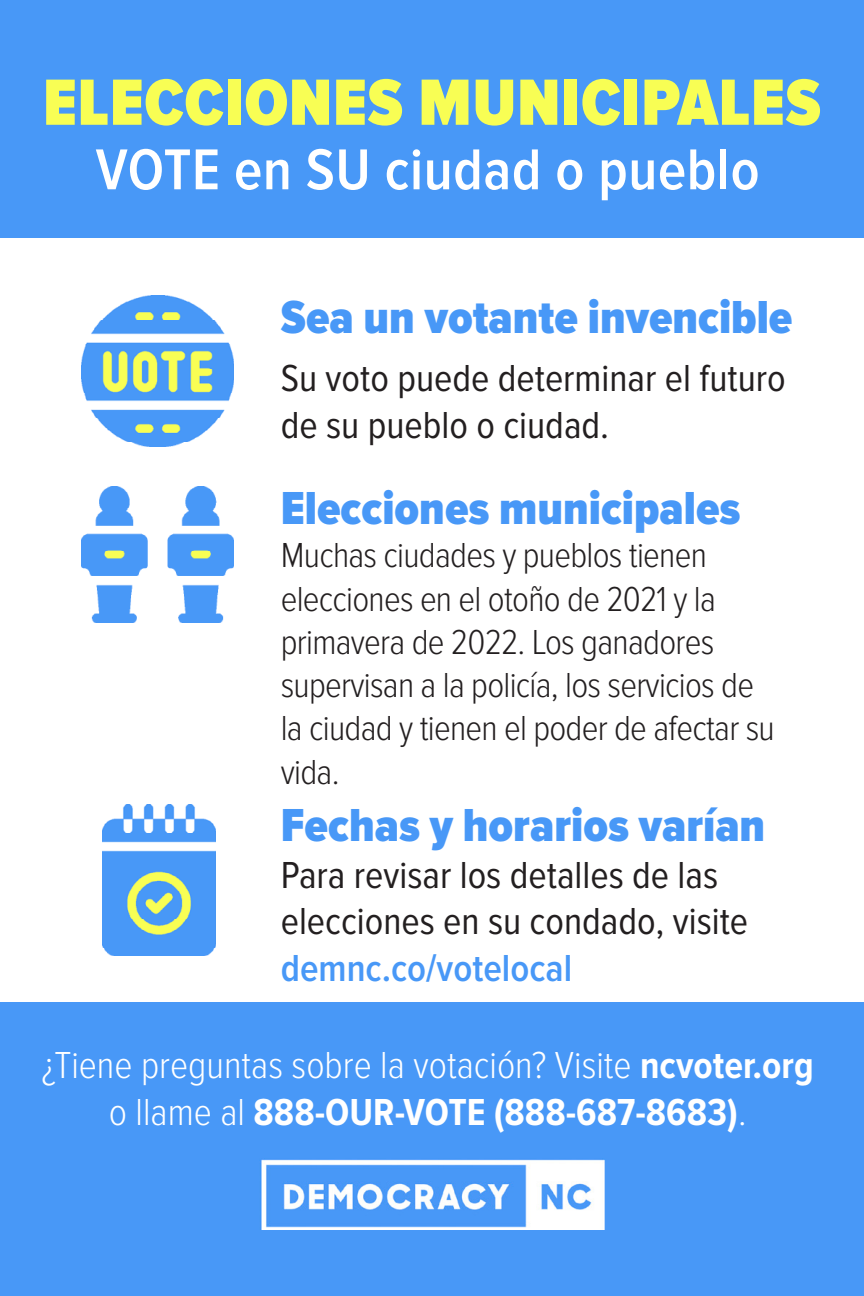
<style>
.page{position:relative;width:864px;height:1296px;background:#fff}
.page>*{position:absolute;margin:0;border:0;box-sizing:border-box;transform-origin:0 0}
.t1{font:900 67.8px "Proxima Nova Cond";letter-spacing:.01em;color:#f8fe54}
.t2{font:600 59.7px "Proxima Nova Cond";letter-spacing:.01em;color:#fff}
.t3{font:900 48px "Proxima Nova Cond";color:#4898f7}
.t4{font:39px/46.8px "Proxima Nova Cond";color:#231f20}
.t5{font:300 39px/46.8px "Proxima Nova Cond";color:#fff;text-align:center}
.t6{font:300 36px/43.2px "Proxima Nova Cond";letter-spacing:-.02em;color:#231f20}
.s1{font-weight:600;color:#4898f7}
.s2{font-weight:700}
</style>
<div class="page">
<div style="left:0;top:0;width:864px;height:238px;background:#4898f7"></div>
<img style="left:82px;top:296px;width:151px;height:151px">
<div style="left:0;top:1002px;width:864px;height:294px;background:#4898f7"></div>
<img style="left:260px;top:1159px;width:344px;height:71px">
<img style="left:82px;top:486px;width:151px;height:136px">
<img style="left:102px;top:804px;width:114px;height:152px">
<p class="t1" style="left:43px;top:64px;width:780px">ELECCIONES MUNICIPALES</p>
<p class="t2" style="left:96px;top:136px;width:666px">VOTE en SU ciudad o pueblo</p>
<p class="t3" style="left:281px;top:291px;width:513px">Sea un votante invencible</p>
<p class="t4" style="left:281px;top:355px;width:507px">Su voto puede determinar el futuro de su pueblo o ciudad.</p>
<p class="t3" style="left:281px;top:481px;width:461px">Elecciones municipales</p>
<p class="t6" style="left:281px;top:534px;width:496px">Muchas ciudades y pueblos tienen elecciones en el otoño de 2021 y la primavera de 2022. Los ganadores supervisan a la policía, los servicios de la ciudad y tienen el poder de afectar su vida.</p>
<p class="t3" style="left:281px;top:798px;width:486px">Fechas y horarios varían</p>
<p class="t4" style="left:281px;top:852px;width:469px">Para revisar los detalles de las elecciones en su condado, visite <span class="s1">demnc.co/votelocal</span></p>
<p class="t5" style="left:42px;top:1043px;width:774px">¿Tiene preguntas sobre la votación? Visite <span class="s2">ncvoter.org </span>o llame al <span class="s2">888-OUR-VOTE (888-687-8683)</span>.</p>
</div>
